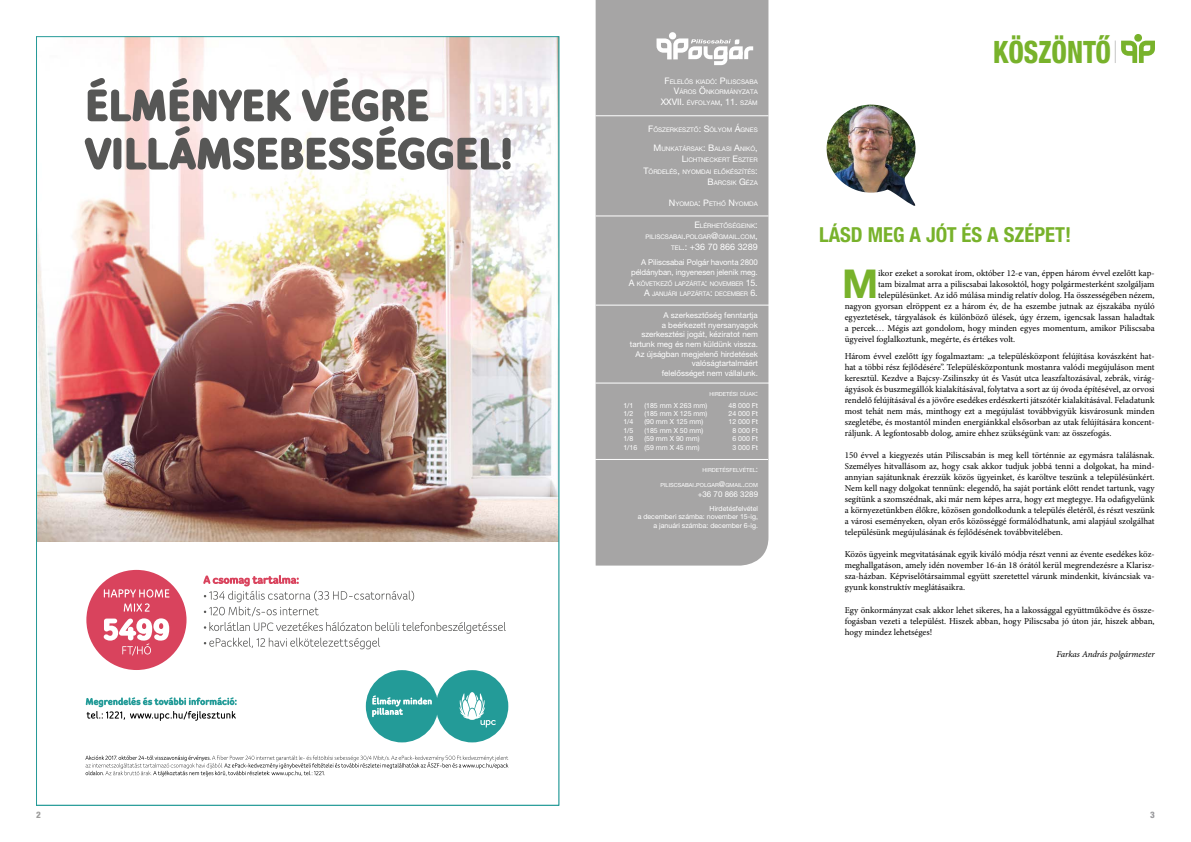
<style>
.page{position:relative;width:1191px;height:842px;background:#fff}
.page>*{position:absolute;margin:0;border:0;box-sizing:border-box;transform-origin:0 0}
.t1{font:700 39.8px "Helvetica Neue LT Pro";color:#78b22b}
.t2{font:800 condensed 30.9px "Helvetica Neue LT Pro";color:#78b22b;scale:.88 1}
.t3{font:700 condensed 20.7px "Helvetica Neue LT Pro";color:#78b22b}
.t4{font:9px/11px "Minion Pro";color:#000;text-align:justify}
.t5{font:italic 9px "Minion Pro";letter-spacing:-.01em;color:#000}
.t6{font:9px "Helvetica Neue LT Pro";color:#fff}
.t7{font:800 condensed 9px "Helvetica Neue LT Pro";color:#9d9d9c}
.t8{font:800 condensed 9px "Helvetica Neue LT Pro";color:#98989b}
.t9{font:8px/9.6px "Helvetica Neue LT Pro";color:#fff;text-align:right}
.t10{font:8px "Helvetica Neue LT Pro";color:#fff}
.t11{font:7px/8.4px "Helvetica Neue LT Pro";color:#fff;text-align:right}
.t12{font:6.3px/10.8px "Helvetica Neue LT Pro";color:#fff;text-align:right}
.t13{font:5.6px "Helvetica Neue LT Pro";color:#fff}
.s1{font-size:9px}
.s2{font-size:6.3px}
.s3{font-style:inherit}
.s4{font-size:8px}
</style>
<div class="page">
<div style="left:1134px;top:34px;width:8px;height:8px;background:#78b22b;border-radius:50%"></div>
<svg style="left:1121px;top:41px;width:34px;height:22px"></svg>
<svg style="left:1114px;top:41px;width:1px;height:22px"></svg>
<div style="left:595px;top:0;width:173px;height:566px;background:#a6a5a5"></div>
<div style="left:669px;top:32px;width:7px;height:7px;background:#fff;border-radius:50%"></div>
<svg style="left:656px;top:38px;width:97px;height:27px"></svg>
<hr style="left:595px;top:115px;width:173px;height:1px;background:#fff">
<hr style="left:595px;top:383px;width:179px;height:1px;background:#fff">
<hr style="left:595px;top:305px;width:174px;height:1px;background:#fff">
<hr style="left:595px;top:215px;width:173px;height:1px;background:#fff">
<hr style="left:595px;top:459px;width:173px;height:1px;background:#fff">
<img style="left:38px;top:38px;width:519px;height:739px">
<img style="left:826px;top:105px;width:90px;height:101px">
<p class="t12" style="left:661px;top:76px;width:98px"><span class="s1">F</span>ELELŐS KIADÓ<span class="s1">: P</span>ILISCSABA<br><span class="s1">V</span>ÁROS <span class="s1">Ö</span>NKORMÁNYZATA<br><span class="s1">XXVII .</span> ÉVFOLYAM<span class="s1">, 11.</span> SZÁM</p>
<p class="t12" style="left:648px;top:124px;width:111px"><span class="s1">F</span>ŐSZERKESZTŐ<span class="s1">: S</span>ÓLYOM <span class="s1">Á</span>GNES</p>
<p class="t12" style="left:653px;top:143px;width:106px"><span class="s1">M</span> UNKATÁRSAK<span class="s1">: B</span>ALASI <span class="s1">A</span>NIKÓ<span class="s1">,<br>L</span>ICHTNECKERT <span class="s1">E</span>SZTER</p>
<p class="t12" style="left:643px;top:166px;width:116px"><span class="s1">T</span>ÖRDELÉS<span class="s1">,</span> NYOMDAI ELŐKÉSZÍTÉS<span class="s1">:<br>B</span>ARCSIK <span class="s1">G</span>ÉZA</p>
<p class="t12" style="left:669px;top:198px;width:90px"><span class="s1">N</span>YOMDA<span class="s1">: P</span>ETHŐ <span class="s1">N</span>YOMDA</p>
<p class="t12" style="left:645px;top:221px;width:114px"><span class="s1">E</span>LÉRHETŐSÉGEINK<span class="s1">:<br></span>PILISCSABAI<span class="s1">.</span>POLGAR<span class="s1">@</span>GMAIL<span class="s1">.</span>COM<span class="s1">,</span></p>
<p class="t6" style="left:671px;top:241px;width:88px"><span class="s2">TEL</span><span class="s3">.:</span> +36 70 866 3289</p>
<p class="t9" style="left:631px;top:257px;width:128px">A Piliscsabai Polgár havonta 2800 példányban, ingyenesen jelenik meg.</p>
<p class="t12" style="left:629px;top:278px;width:130px"><span class="s1">A</span> KÖVETKEZŐ LAPZÁRTA<span class="s1">:</span> NOVEMBER <span class="s1">15.<br></span><span class="s1">A</span> JANUÁRI LAPZÁRTA<span class="s1">:</span> DECEMBER <span class="s1">6.</span></p>
<p class="t9" style="left:630px;top:310px;width:130px">A szerkesztőség fenntartja<br>a beérkezett nyersanyagok szerkesztési jogát, kéziratot nem tartunk meg és nem küldünk vissza.<br>Az újságban megjelenő hirdetések valóságtartalmáért<br>felelősséget nem vállalunk.</p>
<p class="t13" style="left:709px;top:391px;width:50px">HIRDETÉSI DÍJAK<span class="s4">:</span></p>
<p class="t11" style="left:623px;top:401px;width:12px">1/1</p>
<p class="t11" style="left:644px;top:401px;width:64px">(185 mm X 263 mm)</p>
<p class="t11" style="left:728px;top:401px;width:31px">48 000 Ft</p>
<p class="t11" style="left:623px;top:409px;width:12px">1/2</p>
<p class="t11" style="left:644px;top:409px;width:64px">(185 mm X 125 mm)</p>
<p class="t11" style="left:728px;top:409px;width:31px">24 000 Ft</p>
<p class="t11" style="left:623px;top:418px;width:12px">1/4</p>
<p class="t11" style="left:644px;top:418px;width:61px">(90 mm X 125 mm)</p>
<p class="t11" style="left:728px;top:418px;width:31px">12 000 Ft</p>
<p class="t11" style="left:623px;top:426px;width:12px">1/5</p>
<p class="t11" style="left:644px;top:426px;width:61px">(185 mm X 50 mm)</p>
<p class="t11" style="left:732px;top:426px;width:27px">8 000 Ft</p>
<p class="t11" style="left:623px;top:434px;width:12px">1/8</p>
<p class="t11" style="left:644px;top:434px;width:57px">(59 mm X 90 mm)</p>
<p class="t11" style="left:732px;top:434px;width:27px">6 000 Ft</p>
<p class="t11" style="left:623px;top:443px;width:78px">1/16 (59 mm X 45 mm)</p>
<p class="t11" style="left:732px;top:443px;width:27px">3 000 Ft</p>
<p class="t13" style="left:702px;top:467px;width:57px">HIRDETÉSFELVÉTEL<span class="s4">:</span></p>
<p class="t13" style="left:660px;top:482px;width:99px">PILISCSABAI<span class="s4">.</span>POLGAR<span class="s4">@</span>GMAIL<span class="s4">.</span>COM</p>
<p class="t10" style="left:697px;top:489px;width:62px">+36 70 866 3289</p>
<p class="t11" style="left:638px;top:504px;width:122px">Hirdetésfelvétel<br>a decemberi számba: november 15-ig, a januári számba: december 6-ig.</p>
<h2 class="t2" style="left:993px;top:33px;width:135px">KÖSZÖNTŐ</h2>
<h3 class="t3" style="left:819px;top:222px;width:253px">LÁSD MEG A JÓT ÉS A SZÉPET!</h3>
<h1 class="t1" style="left:842px;top:259px;width:38px">M</h1>
<p class="t4" style="left:878px;top:268px;width:278px">ikor ezeket a sorokat írom, október 12-e van, éppen három évvel ezelőtt kap-</p>
<p class="t4" style="left:878px;top:279px;width:278px">tam bizalmat arra a piliscsabai lakosoktól, hogy polgármesterként szolgáljam</p>
<p class="t4" style="left:878px;top:290px;width:278px">településünket. Az idő múlása mindig relatív dolog. Ha összességében nézem,</p>
<p class="t4" style="left:844px;top:300px;width:311px">nagyon gyorsan elröppent ez a három év, de ha eszembe jutnak az éjszakába nyúló</p>
<p class="t4" style="left:844px;top:311px;width:311px">egyeztetések, tárgyalások és különböző ülések, úgy érzem, igencsak lassan haladtak</p>
<p class="t4" style="left:844px;top:322px;width:311px">a percek… Mégis azt gondolom, hogy minden egyes momentum, amikor Piliscsaba</p>
<p class="t4" style="left:844px;top:333px;width:172px">ügyeivel foglalkoztunk, megérte, és értékes volt.</p>
<p class="t4" style="left:844px;top:350px;width:311px">Három évvel ezelőtt így fogalmaztam: „a településközpont felújítása kovászként hat&shy;hat a többi rész fejlődésére”. Településközpontunk mostanra valódi megújuláson ment keresztül. Kezdve a Bajcsy-Zsilinszky út és Vasút utca leaszfaltozásával, zebrák, virág&shy;ágyások és buszmegállók kialakításával, folytatva a sort az új óvoda építésével, az orvosi rendelő felújításával és a jövőre esedékes erdészkerti játszótér kialakításával. Feladatunk most tehát nem más, minthogy ezt a megújulást továbbvigyük kisvárosunk minden szegletébe, és mostantól minden energiánkkal elsősorban az utak felújítására koncent&shy;ráljunk. A legfontosabb dolog, amire ehhez szükségünk van: az összefogás.</p>
<p class="t4" style="left:844px;top:449px;width:311px">150 évvel a kiegyezés után Piliscsabán is meg kell történnie az egymásra találásnak.<br>Személyes hitvallásom az, hogy csak akkor tudjuk jobbá tenni a dolgokat, ha mind&shy;annyian sajátunknak érezzük közös ügyeinket, és karöltve teszünk a településünkért.<br>Nem kell nagy dolgokat tennünk: elegendő, ha saját portánk előtt rendet tartunk, vagy segítünk a szomszédnak, aki már nem képes arra, hogy ezt megtegye. Ha odafigyelünk a környezetünkben élőkre, közösen gondolkodunk a település életéről, és részt veszünk a városi eseményeken, olyan erős közösséggé formálódhatunk, ami alapjául szolgálhat településünk megújulásának és fejlődésének továbbvitelében.</p>
<p class="t4" style="left:844px;top:549px;width:311px">Közös ügyeink megvitatásának egyik kiváló módja részt venni az évente esedékes köz&shy;meghallgatáson, amely idén november 16-án 18 órától kerül megrendezésre a Klaris - sza-házban. Képviselőtársaimmal együtt szeretettel várunk mindenkit, kíváncsiak va&shy;gyunk konstruktív meglátásaikra.</p>
<p class="t4" style="left:844px;top:604px;width:311px">Egy önkormányzat csak akkor lehet sikeres, ha a lakossággal együttműködve és össze&shy;fogásban vezeti a települést. Hiszek abban, hogy Piliscsaba jó úton jár, hiszek abban, hogy mindez lehetséges!</p>
<p class="t5" style="left:1056px;top:648px;width:100px">Farkas András polgármester</p>
<p class="t7" style="left:36px;top:810px;width:6px">2</p>
<p class="t8" style="left:1150px;top:810px;width:6px">3</p>
</div>
